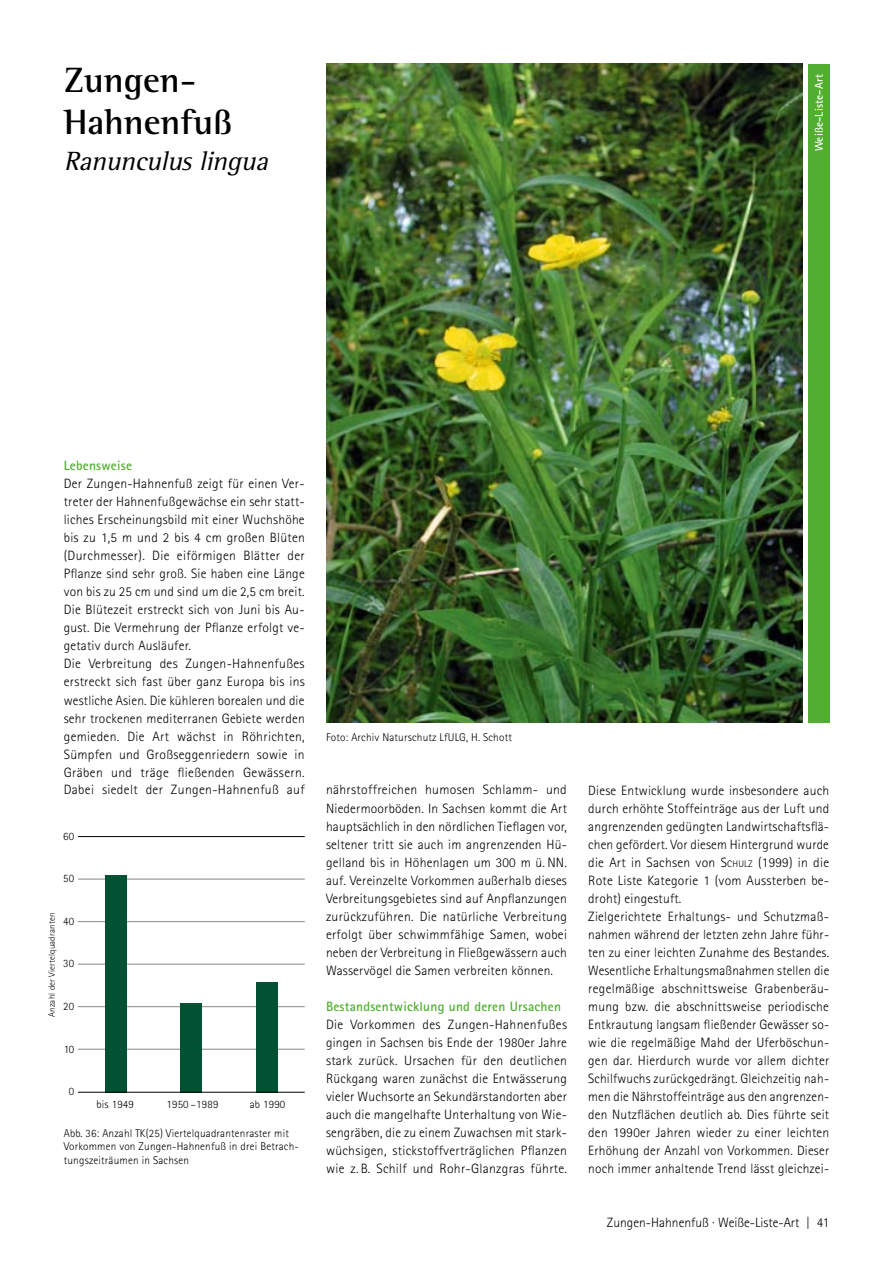
<style>
.page{position:relative;width:893px;height:1263px;background:#fff}
.page>*{position:absolute;margin:0;border:0;box-sizing:border-box;transform-origin:0 0}
.t1{font:700 36px/42px "Rotis Semi Serif";color:#000}
.t2{font:italic 27px "Rotis Semi Serif";color:#000}
.t3{font:300 13.5px/18px "Rotis Sans Serif";letter-spacing:.015em;color:#000}
.t4{font:700 13.5px "Rotis Sans Serif";letter-spacing:.015em;color:#51ae30}
.t5{font:300 11.25px/13.5px "Rotis Sans Serif";letter-spacing:.015em;color:#000}
.t6{font:700 11.25px "Rotis Sans Serif";letter-spacing:.015em;color:#fff}
.t7{font:300 9px "Rotis Sans Serif";letter-spacing:.015em;color:#000}
.s1{font-style:inherit}
.s2{font-size:9.45px}
</style>
<div class="page">
<img style="left:326px;top:64px;width:476px;height:658px">
<div style="left:808px;top:64px;width:21px;height:658px;background:#51ae30"></div>
<hr style="left:78px;top:879px;width:227px;height:1px;background:#878786">
<hr style="left:78px;top:921px;width:227px;height:1px;background:#878786">
<hr style="left:78px;top:964px;width:227px;height:1px;background:#878786">
<hr style="left:78px;top:1006px;width:227px;height:1px;background:#878786">
<hr style="left:78px;top:1049px;width:227px;height:1px;background:#878786">
<div style="left:105px;top:875px;width:21px;height:217px;background:#005232"></div>
<div style="left:181px;top:1003px;width:21px;height:89px;background:#005232"></div>
<div style="left:256px;top:982px;width:21px;height:110px;background:#005232"></div>
<hr style="left:78px;top:836px;width:227px;height:1px;background:#000">
<hr style="left:78px;top:1092px;width:227px;height:1px;background:#000">
<h1 class="t1" style="left:64px;top:59px;width:170px">Zungen-<br>Hahnenfuß</h1>
<h2 class="t2" style="left:64px;top:146px;width:212px">Ranunculuslingua</h2>
<p class="t6" style="left:812px;top:151px;width:78px;rotate:-90deg">Weiße-Liste-Art</p>
<p class="t4" style="left:64px;top:457px;width:70px">Lebensweise</p>
<p class="t3" style="left:64px;top:475px;width:243px">Der Zungen-Hahnenfuß zeigt für einen Ver&shy;treter der Hahnenfußgewächse ein sehr statt&shy;liches Erscheinungsbild mit einer Wuchshöhe bis zu 1,5 m und 2 bis 4 cm großen Blüten (Durchmesser). Die eiförmigen Blätter der Pflanze sind sehr groß. Sie haben eine Länge von bis zu 25 cm und sind um die 2,5 cm breit.<br>Die Blütezeit erstreckt sich von Juni bis Au&shy;gust. Die Vermehrung der Pflanze erfolgt ve&shy;getativ durch Ausläufer.<br>Die Verbreitung des Zungen-Hahnenfußes erstreckt sich fast über ganz Europa bis ins westliche Asien. Die kühleren borealen und die sehr trockenen mediterranen Gebiete werden gemieden. Die Art wächst in Röhrichten, Sümpfen und Großseggenriedern sowie in Gräben und träge fließenden Gewässern.<br>Dabei siedelt der Zungen-Hahnenfuß auf</p>
<p class="t5" style="left:63px;top:829px;width:12px">60</p>
<p class="t5" style="left:63px;top:872px;width:12px">50</p>
<p class="t5" style="left:63px;top:914px;width:12px">40</p>
<p class="t5" style="left:63px;top:957px;width:12px">30</p>
<p class="t5" style="left:63px;top:999px;width:12px">20</p>
<p class="t5" style="left:64px;top:1042px;width:12px">10</p>
<p class="t5" style="left:69px;top:1084px;width:7px">0</p>
<p class="t7" style="left:46px;top:1017px;width:105px;rotate:-90deg">Anzahl der Viertelquadranten</p>
<p class="t5" style="left:97px;top:1097px;width:39px">bis 1949</p>
<p class="t5" style="left:167px;top:1097px;width:53px">1950 –1989</p>
<p class="t5" style="left:250px;top:1097px;width:37px">ab 1990</p>
<p class="t5" style="left:64px;top:1126px;width:237px">Abb. 36: Anzahl TK(25) Viertelquadrantenraster mit<br>Vorkommen von Zungen-Hahnenfuß in drei Betrach&shy;tungszeiträumen in Sachsen</p>
<p class="t5" style="left:326px;top:730px;width:187px">Foto: Archiv Naturschutz LfULG, H. Schott</p>
<p class="t3" style="left:326px;top:781px;width:243px;text-align:justify">nährstoffreichen humosen Schlamm- und Niedermoorböden. In Sachsen kommt die Art hauptsächlich in den nördlichen Tieflagen vor, seltener tritt sie auch im angrenzenden Hü&shy;gelland bis in Höhenlagen um 300 m ü. NN. auf. Vereinzelte Vorkommen außerhalb dieses Verbreitungsgebietes sind auf Anpflanzungen zurückzuführen. Die natürliche Verbreitung erfolgt über schwimmfähige Samen, wobei neben der Verbreitung in Fließgewässern auch Wasservögel die Samen verbreiten können.</p>
<p class="t4" style="left:326px;top:997px;width:236px">Bestandsentwicklung und deren Ursachen</p>
<p class="t3" style="left:326px;top:1015px;width:243px;text-align:justify">Die Vorkommen des Zungen-Hahnenfußes gingen in Sachsen bis Ende der 1980er Jahre stark zurück. Ursachen für den deutlichen Rückgang waren zunächst die Entwässerung vieler Wuchsorte an Sekundärstandorten aber auch die mangelhafte Unterhaltung von Wie&shy;sengräben, die zu einem Zuwachsen mit stark&shy;wüchsigen, stickstoffverträglichen Pflanzen wie z. B. Schilf und Rohr-Glanzgras führte.</p>
<p class="t3" style="left:588px;top:781px;width:243px">Diese Entwicklung wurde insbesondere auch durch erhöhte Stoffeinträge aus der Luft und angrenzenden gedüngten Landwirtschaftsflä&shy;chen gefördert. Vor diesem Hintergrund wurde die Art in Sachsen von <span class="s1">S</span><span class="s2">CHULZ</span> (1999) in die Rote Liste Kategorie 1 (vom Aussterben be&shy;droht) eingestuft.<br>Zielgerichtete Erhaltungs- und Schutzmaß&shy;nahmen während der letzten zehn Jahre führ&shy;ten zu einer leichten Zunahme des Bestandes.<br>Wesentliche Erhaltungsmaßnahmen stellen die regelmäßige abschnittsweise Grabenberäu&shy;mung bzw. die abschnittsweise periodische Entkrautung langsam fließender Gewässer so&shy;wie die regelmäßige Mahd der Uferböschun&shy;gen dar. Hierdurch wurde vor allem dichter Schilfwuchs zurückgedrängt. Gleichzeitig nah&shy;men die Nährstoffeinträge aus den angrenzen&shy;den Nutzflächen deutlich ab. Dies führte seit den 1990er Jahren wieder zu einer leichten Erhöhung der Anzahl von Vorkommen. Dieser noch immer anhaltende Trend lässt gleichzei-</p>
<p class="t3" style="left:607px;top:1213px;width:224px">Zungen-Hahnenfuß · Weiße-Liste-Art | 41</p>
</div>
